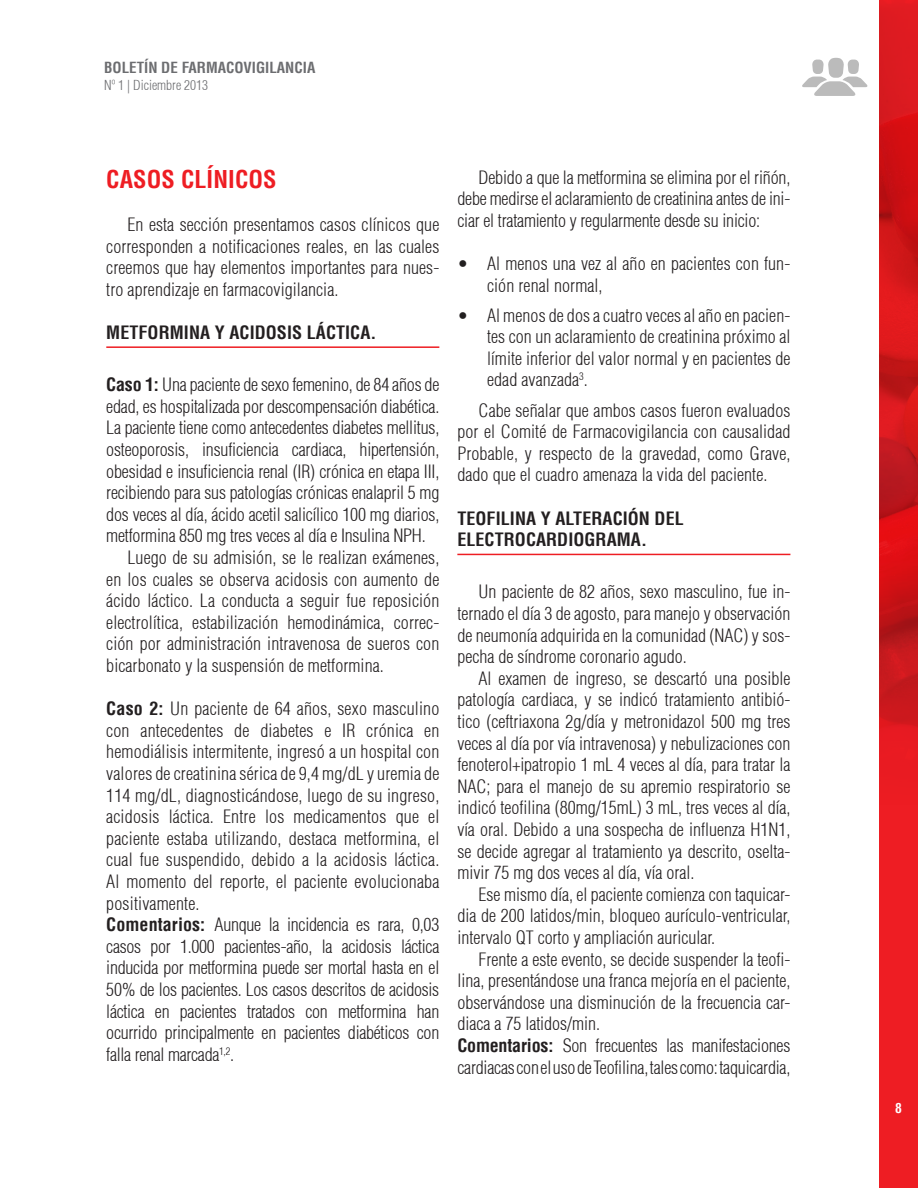
<style>
.page{position:relative;width:918px;height:1188px;background:#fff}
.page>*{position:absolute;margin:0;border:0;box-sizing:border-box;transform-origin:0 0}
.Titutlo_texto_01{font:700 condensed 24px "Helvetica";letter-spacing:.005em;color:#ee1d23}
.texto_normal_01{font:300 condensed 18px/21.6px "Helvetica";color:#231f20;text-align:justify}
.Titutlo_texto_01-2{font:300 condensed 18px/21.6px "Helvetica";letter-spacing:-.01em;color:#231f20;text-align:justify}
.texto_normal_numerad{font:300 condensed 18px/21.6px "Helvetica";letter-spacing:.005em;color:#231f20}
.Titutlo_texto_01-3{font:700 condensed 18px/21.6px "Helvetica";letter-spacing:.005em;color:#231f20}
.t1{font:700 condensed 15px "Helvetica";color:#6c6d70}
.t2{font:300 condensed 13.5px "Helvetica";color:#6c6d70}
.t3{font:700 condensed 13.5px "Helvetica";color:#fff}
.s1{font-weight:700}
</style>
<div class="page">
<div style="left:879px;top:0;width:39px;height:1188px;background:#ee1d23"></div>
<img style="left:879px;top:4px;width:39px;height:489px">
<svg style="left:879px;top:493px;width:39px;height:237px"></svg>
<svg style="left:802px;top:58px;width:66px;height:38px"></svg>
<hr style="left:106px;top:346px;width:333px;height:2px;background:#ee1d23">
<hr style="left:457px;top:554px;width:333px;height:1px;background:#ee1d23">
<p class="t1" style="left:104px;top:58px;width:213px">BOLETÍN DE FARMACOVIGILANCIA</p>
<p class="t2" style="left:104px;top:76px;width:106px">Nº 1 | Diciembre 2013</p>
<p class="Titutlo_texto_01" style="left:106px;top:164px;width:172px">CASOS CLÍNICOS</p>
<p class="texto_normal_01" style="left:106px;top:214px;width:335px;text-indent:21px">En esta sección presentamos casos clínicos que corresponden a notificaciones reales, en las cuales creemos que hay elementos importantes para nues&shy;tro aprendizaje en farmacovigilancia.</p>
<p class="Titutlo_texto_01-3" style="left:106px;top:321px;width:272px">METFORMINA Y ACIDOSIS LÁCTICA.</p>
<p class="Titutlo_texto_01-2" style="left:106px;top:374px;width:335px"><span class="s1">Caso 1:</span> Una paciente de sexo femenino, de 84 años de edad, es hospitalizada por descompensación diabética.<br>La paciente tiene como antecedentes diabetes mellitus, osteoporosis, insuficiencia cardiaca, hipertensión, obesidad e insuficiencia renal (IR) crónica en etapa III, recibiendo para sus patologías crónicas enalapril 5 mg dos veces al día, ácido acetil salicílico 100 mg diarios, metformina 850 mg tres veces al día e Insulina NPH.</p>
<p class="texto_normal_01" style="left:106px;top:547px;width:335px;text-indent:21px">Luego de su admisión, se le realizan exámenes, en los cuales se observa acidosis con aumento de ácido láctico. La conducta a seguir fue reposición electrolítica, estabilización hemodinámica, correc&shy;ción por administración intravenosa de sueros con bicarbonato y la suspensión de metformina.</p>
<p class="Titutlo_texto_01-2" style="left:106px;top:698px;width:335px"><span class="s1">Caso 2:</span> Un paciente de 64 años, sexo masculino con antecedentes de diabetes e IR crónica en hemodiálisis intermitente, ingresó a un hospital con valores de creatinina sérica de 9,4 mg/dL y uremia de 114 mg/dL, diagnosticándose, luego de su ingreso, acidosis láctica. Entre los medicamentos que el paciente estaba utilizando, destaca metformina, el cual fue suspendido, debido a la acidosis láctica.<br>Al momento del reporte, el paciente evolucionaba positivamente.</p>
<p class="Titutlo_texto_01-2" style="left:106px;top:914px;width:335px"><span class="s1">Comentarios:</span> Aunque la incidencia es rara, 0,03 casos por 1.000 pacientes-año, la acidosis láctica inducida por metformina puede ser mortal hasta en el 50% de los pacientes. Los casos descritos de acidosis láctica en pacientes tratados con metformina han ocurrido principalmente en pacientes diabéticos con falla renal marcada<sup>1,2</sup>.</p>
<p class="texto_normal_01" style="left:457px;top:166px;width:335px;text-indent:21px">Debido a que la metformina se elimina por el riñón, debe medirse el aclaramiento de creatinina antes de ini&shy;ciar el tratamiento y regularmente desde su inicio:</p>
<p class="texto_normal_numerad" style="left:487px;top:253px;width:305px;text-indent:-30px">• Al menos una vez al año en pacientes con fun&shy;ción renal normal,</p>
<p class="texto_normal_numerad" style="left:487px;top:304px;width:305px;text-align:justify;text-indent:-30px">• Al menos de dos a cuatro veces al año en pacien&shy;tes con un aclaramiento de creatinina próximo al límite inferior del valor normal y en pacientes de edad avanzada<sup>3</sup>.</p>
<p class="texto_normal_01" style="left:457px;top:399px;width:335px;text-indent:21px">Cabe señalar que ambos casos fueron evaluados por el Comité de Farmacovigilancia con causalidad Probable, y respecto de la gravedad, como Grave, dado que el cuadro amenaza la vida del paciente.</p>
<p class="Titutlo_texto_01-3" style="left:457px;top:507px;width:228px">TEOFILINA Y ALTERACIÓN DEL<br>ELECTROCARDIOGRAMA.</p>
<p class="texto_normal_01" style="left:457px;top:581px;width:335px;text-indent:21px">Un paciente de 82 años, sexo masculino, fue in&shy;ternado el día 3 de agosto, para manejo y observación de neumonía adquirida en la comunidad (NAC) y sos&shy;pecha de síndrome coronario agudo.</p>
<p class="texto_normal_01" style="left:457px;top:667px;width:335px;text-indent:21px">Al examen de ingreso, se descartó una posible patología cardiaca, y se indicó tratamiento antibió&shy;tico (ceftriaxona 2g/día y metronidazol 500 mg tres veces al día por vía intravenosa) y nebulizaciones con fenoterol+ipatropio 1 mL 4 veces al día, para tratar la NAC; para el manejo de su apremio respiratorio se indicó teofilina (80mg/15mL) 3 mL, tres veces al día, vía oral. Debido a una sospecha de influenza H1N1, se decide agregar al tratamiento ya descrito, oselta&shy;mivir 75 mg dos veces al día, vía oral.</p>
<p class="texto_normal_01" style="left:457px;top:883px;width:335px;text-indent:21px">Ese mismo día, el paciente comienza con taquicar&shy;dia de 200 latidos/min, bloqueo aurículo-ventricular, intervalo QT corto y ampliación auricular.</p>
<p class="texto_normal_01" style="left:457px;top:948px;width:335px;text-indent:21px">Frente a este evento, se decide suspender la teofi&shy;lina, presentándose una franca mejoría en el paciente, observándose una disminución de la frecuencia car&shy;diaca a 75 latidos/min.</p>
<p class="Titutlo_texto_01-2" style="left:457px;top:1035px;width:335px"><span class="s1">Comentarios:</span> Son frecuentes las manifestaciones cardiacas con el uso de Teofilina, tales como: taquicardia,</p>
<p class="t3" style="left:895px;top:1100px;width:8px">8</p>
</div>
